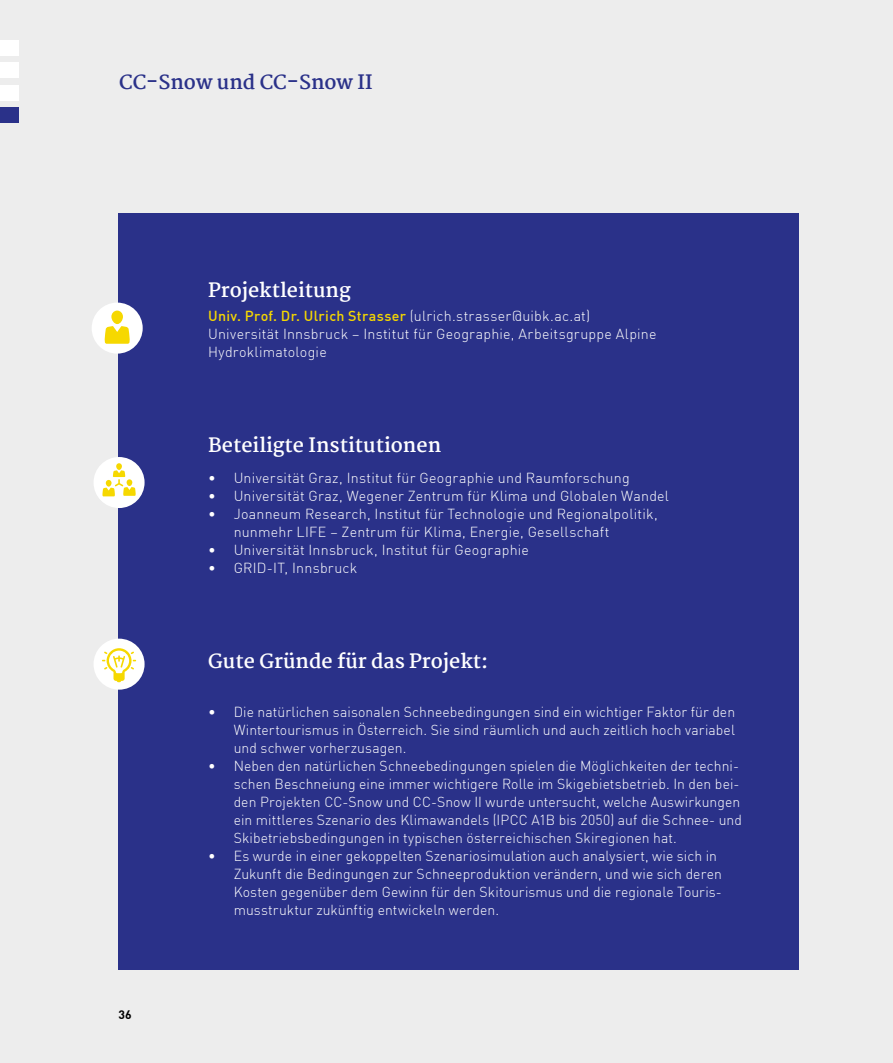
<style>
.page{position:relative;width:893px;height:1063px;background:#ededed}
.page>*{position:absolute;margin:0;border:0;box-sizing:border-box;transform-origin:0 0}
.t1{font:700 19.5px "Martel";color:#fff}
.t2{font:700 19.5px "Martel";color:#2a3189}
.t3{font:300 14.25px/18px "DIN";letter-spacing:.01em;color:#fff}
.t4{font:700 12.15px "DIN";color:#000}
.s1{font-weight:500;color:#f6d800}
</style>
<div class="page">
<div style="left:0;top:40px;width:19px;height:15px;background:#fff"></div>
<div style="left:0;top:63px;width:19px;height:15px;background:#fff"></div>
<div style="left:0;top:85px;width:19px;height:15px;background:#fff"></div>
<div style="left:0;top:108px;width:19px;height:15px;background:#2a3189"></div>
<div style="left:119px;top:213px;width:680px;height:756px;background:#2a3189"></div>
<div style="left:92px;top:303px;width:51px;height:51px;background:#fff;border-radius:50%"></div>
<div style="left:111px;top:311px;width:12px;height:13px;background:#f6d800;border-radius:6px"></div>
<svg style="left:104px;top:326px;width:26px;height:18px"></svg>
<div style="left:94px;top:457px;width:51px;height:51px;background:#fff;border-radius:50%"></div>
<div style="left:116px;top:463px;width:6px;height:7px;background:#f6d800;border-radius:50%"></div>
<svg style="left:102px;top:470px;width:34px;height:26px"></svg>
<div style="left:94px;top:639px;width:51px;height:51px;background:#fff;border-radius:50%"></div>
<svg style="left:102px;top:648px;width:34px;height:34px"></svg>
<h1 class="t2" style="left:119px;top:71px;width:255px">CC-Snow und CC-Snow II</h1>
<h1 class="t1" style="left:208px;top:279px;width:144px">Projektleitung</h1>
<p class="t3" style="left:208px;top:306px;width:450px"><span class="s1">Univ. Prof. Dr. Ulrich Strasser</span> (ulrich.strasser@uibk.ac.at)<br>Universität Innsbruck – Institut für Geographie, Arbeitsgruppe Alpine<br>Hydroklimatologie</p>
<h1 class="t1" style="left:208px;top:434px;width:235px">Beteiligte Institutionen</h1>
<p class="t3" style="left:208px;top:468px;width:423px">• Universität Graz, Institut für Geographie und Raumforschung</p>
<p class="t3" style="left:208px;top:486px;width:462px">• Universität Graz, Wegener Zentrum für Klima und Globalen Wandel</p>
<p class="t3" style="left:234px;top:504px;width:426px;text-indent:-26px">• Joanneum Research, Institut für Technologie und Regionalpolitik, nunmehr LIFE – Zentrum für Klima, Energie, Gesellschaft</p>
<p class="t3" style="left:208px;top:540px;width:322px">• Universität Innsbruck, Institut für Geographie</p>
<p class="t3" style="left:208px;top:558px;width:151px">• GRID-IT, Innsbruck</p>
<p class="t4" style="left:119px;top:1007px;width:15px">36</p>
<h1 class="t1" style="left:208px;top:650px;width:282px">Gute Gründe für das Projekt:</h1>
<p class="t3" style="left:234px;top:702px;width:503px;text-align:justify;text-indent:-26px">• Die natürlichen saisonalen Schneebedingungen sind ein wichtiger Faktor für den Wintertourismus in Österreich. Sie sind räumlich und auch zeitlich hoch variabel und schwer vorherzusagen.</p>
<p class="t3" style="left:234px;top:756px;width:510px;text-indent:-26px">• Neben den natürlichen Schneebedingungen spielen die Möglichkeiten der techni&shy;schen Beschneiung eine immer wichtigere Rolle im Skigebietsbetrieb. In den bei&shy;den Projekten CC-Snow und CC-Snow II wurde untersucht, welche Auswirkungen ein mittleres Szenario des Klimawandels (IPCC A1B bis 2050) auf die Schnee- und Skibetriebsbedingungen in typischen österreichischen Skiregionen hat.</p>
<p class="t3" style="left:234px;top:846px;width:490px;text-indent:-26px">• Es wurde in einer gekoppelten Szenariosimulation auch analysiert, wie sich in Zukunft die Bedingungen zur Schneeproduktion verändern, und wie sich deren Kosten gegenüber dem Gewinn für den Skitourismus und die regionale Touris&shy;musstruktur zukünftig entwickeln werden.</p>
</div>
